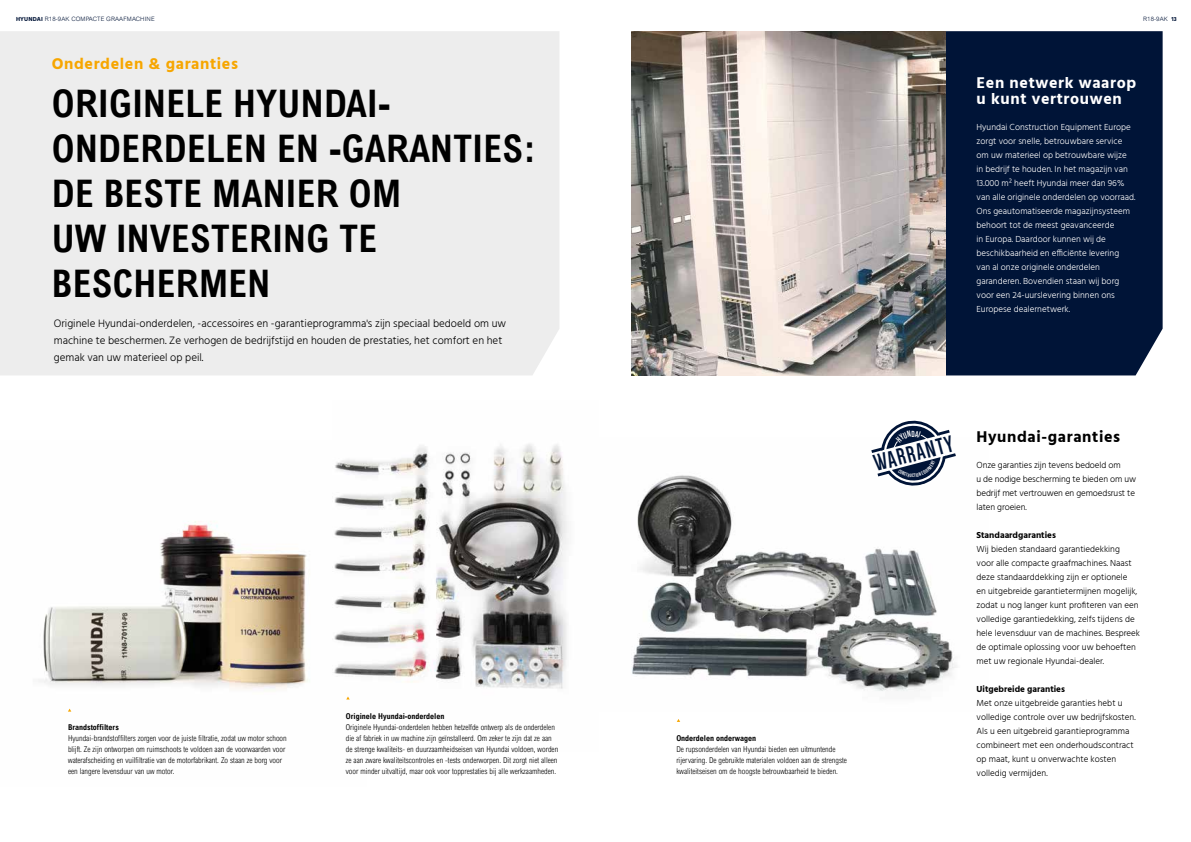
<style>
.page{position:relative;width:1191px;height:842px;background:#fff}
.page>*{position:absolute;margin:0;border:0;box-sizing:border-box;transform-origin:0 0}
.t1{font:700 condensed 38px/45px "Arial";letter-spacing:.01em;color:#000}
.t2{font:700 24.1px "Dense";color:#001437}
.t3{font:700 16px/16px "Hind";letter-spacing:.04em;color:#fff}
.t4{font:700 16px "Hind";letter-spacing:.04em;color:#f7a600}
.t5{font:700 16px "Hind";letter-spacing:.04em;color:#000}
.t6{font:300 11px/17px "Hind";color:#000}
.t7{font:700 9.1px "Dense";color:#fff}
.t8{font:300 9px/14px "Hind";color:#000}
.t9{font:300 9px/14px "Hind";color:#fff}
.t10{font:700 9px "Hind";color:#000}
.t11{font:300 condensed 8px/11px "Arial";color:#000}
.t12{font:700 condensed 8px "Arial";color:#000}
.t13{font:300 6px "Arial";letter-spacing:.02em;color:#001437}
.t14{font:700 5.3px "Dense";color:#fff}
.s1{font-family:"Hind";font-weight:700}
</style>
<div class="page">
<div style="left:945px;top:31px;width:217px;height:344px;background:#001437"></div>
<img style="left:39px;top:521px;width:269px;height:191px">
<div style="left:0;top:31px;width:559px;height:344px;background:#ededed"></div>
<img style="left:334px;top:444px;width:234px;height:256px">
<svg style="left:346px;top:696px;width:4px;height:3px"></svg>
<img style="left:631px;top:31px;width:314px;height:344px">
<img style="left:632px;top:475px;width:325px;height:216px">
<svg style="left:868px;top:420px;width:89px;height:71px"></svg>
<p class="t13" style="left:16px;top:15px;width:140px"><span class="s1">HYUNDAI</span> R18-9AK COMPACTE GRAAFMACHINE</p>
<p class="t13" style="left:1143px;top:15px;width:35px">R18-9AK <span class="s1">13</span></p>
<h3 class="t4" style="left:52px;top:54px;width:188px">Onderdelen &amp; garanties</h3>
<h1 class="t1" style="left:52px;top:82px;width:485px">ORIGINELE HYUNDAI-<br>ONDERDELEN EN -GARANTIES:<br>DE BESTE MANIER OM<br>UW INVESTERING TE<br>BESCHERMEN</h1>
<h3 class="t6" style="left:54px;top:315px;width:454px">Originele Hyundai-onderdelen, -accessoires en -garantieprogramma's zijn speciaal bedoeld om uw machine te beschermen. Ze verhogen de bedrijfstijd en houden de prestaties, het comfort en het gemak van uw materieel op peil.</h3>
<h3 class="t3" style="left:976px;top:75px;width:161px">Een netwerk waarop u kunt vertrouwen</h3>
<p class="t9" style="left:976px;top:120px;width:160px">Hyundai Construction Equipment Europe zorgt voor snelle, betrouwbare service om uw materieel op betrouwbare wijze in bedrijf te houden. In het magazijn van 13.000 m² heeft Hyundai meer dan 96% van alle originele onderdelen op voorraad.<br>Ons geautomatiseerde magazijnsysteem behoort tot de meest geavanceerde<br>in Europa. Daardoor kunnen wij de beschikbaarheid en efficiënte levering<br>van al onze originele onderdelen garanderen. Bovendien staan wij borg voor een 24-uurslevering binnen ons Europese dealernetwerk.</p>
<p class="t12" style="left:346px;top:711px;width:100px">Originele Hyundai-onderdelen</p>
<p class="t11" style="left:346px;top:721px;width:214px">Originele Hyundai-onderdelen hebben hetzelfde ontwerp als de onderdelen die af fabriek in uw machine zijn geïnstalleerd. Om zeker te zijn dat ze aan de strenge kwaliteits- en duurzaamheidseisen van Hyundai voldoen, worden ze aan zware kwaliteitscontroles en -tests onderworpen. Dit zorgt niet alleen voor minder uitvaltijd, maar ook voor topprestaties bij alle werkzaamheden.</p>
<p class="t12" style="left:68px;top:723px;width:52px">Brandstoffilters</p>
<p class="t11" style="left:68px;top:733px;width:220px">Hyundai-brandstoffilters zorgen voor de juiste filtratie, zodat uw motor schoon blijft. Ze zijn ontworpen om ruimschoots te voldoen aan de voorwaarden voor waterafscheiding en vuilfiltratie van de motorfabrikant. Zo staan ze borg voor een langere levensduur van uw motor.</p>
<p class="t12" style="left:676px;top:734px;width:81px">Onderdelen onderwagen</p>
<p class="t11" style="left:676px;top:744px;width:172px">De rupsonderdelen van Hyundai bieden een uitmuntende rijervaring. De gebruikte materialen voldoen aan de strengste kwaliteitseisen om de hoogste betrouwbaarheid te bieden.</p>
<p class="t7" style="left:911px;top:429px;width:5px">D</p>
<p class="t14" style="left:912px;top:473px;width:3px">C</p>
<h2 class="t2" style="left:871px;top:452px;width:83px;rotate:-15deg">WARRANTY</h2>
<h3 class="t5" style="left:976px;top:428px;width:145px">Hyundai-garanties</h3>
<p class="t8" style="left:976px;top:458px;width:161px">Onze garanties zijn tevens bedoeld om<br>u de nodige bescherming te bieden om uw bedrijf met vertrouwen en gemoedsrust te laten groeien.</p>
<p class="t10" style="left:976px;top:529px;width:81px">Standaardgaranties</p>
<p class="t8" style="left:976px;top:542px;width:165px">Wij bieden standaard garantiedekking<br>voor alle compacte graafmachines. Naast deze standaarddekking zijn er optionele<br>en uitgebreide garantietermijnen mogelijk, zodat u nog langer kunt profiteren van een volledige garantiedekking, zelfs tijdens de hele levensduur van de machines. Bespreek de optimale oplossing voor uw behoeften met uw regionale Hyundai-dealer.</p>
<p class="t10" style="left:976px;top:683px;width:90px">Uitgebreide garanties</p>
<p class="t8" style="left:976px;top:696px;width:161px">Met onze uitgebreide garanties hebt u volledige controle over uw bedrijfskosten.<br>Als u een uitgebreid garantieprogramma combineert met een onderhoudscontract op maat, kunt u onverwachte kosten volledig vermijden.</p>
</div>
